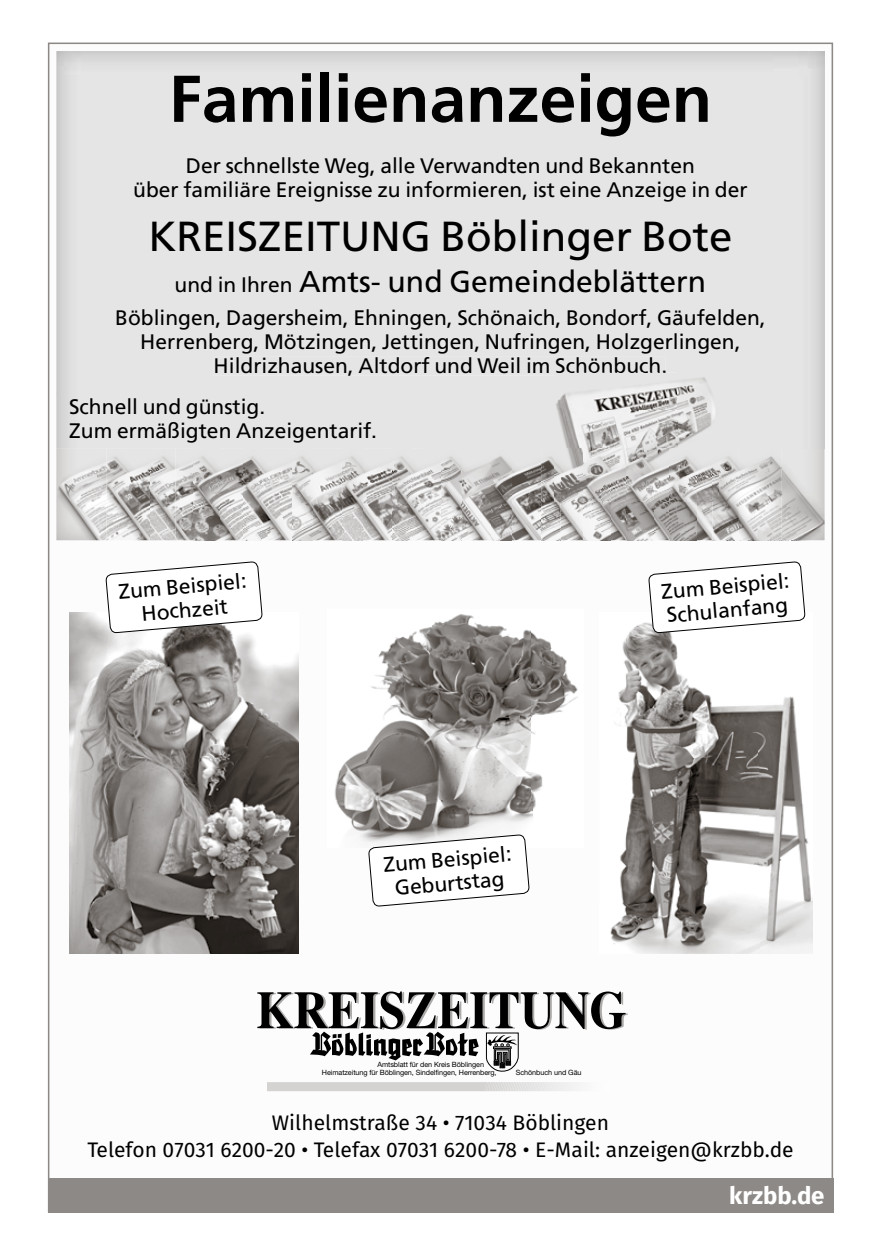
<style>
.page{position:relative;width:881px;height:1255px;background:#fff}
.page>*{position:absolute;margin:0;border:0;box-sizing:border-box;transform-origin:0 0}
.t1{font:700 66px "Frutiger LT Pro";color:#000}
.t2{font:42px "Frutiger LT Pro";color:#000}
.t3{font:30px "Frutiger LT Pro";color:#000}
.t4{font:700 24px "Fira Sans";color:#fff}
.t5{font:21px/24px "Frutiger LT Pro";color:#000;text-align:center}
.t6{font:21px/27px "Fira Sans";color:#000;text-align:center}
.t7{font:7.2px/8.2px "Helvetica Neue";letter-spacing:-.01em;color:#000}
.s1{font-size:21px}
</style>
<div class="page">
<div style="left:213px;top:357px;width:452px;height:18px;background:#e5e5e5"></div>
<div style="left:48px;top:1178px;width:784px;height:34px;background:#8d8987"></div>
<img style="left:610px;top:612px;width:201px;height:341px">
<img style="left:69px;top:612px;width:230px;height:341px">
<img style="left:554px;top:372px;width:163px;height:77px">
<img style="left:554px;top:372px;width:111px;height:3px">
<img style="left:56px;top:449px;width:50px;height:91px">
<img style="left:106px;top:449px;width:718px;height:91px">
<img style="left:150px;top:449px;width:25px;height:91px">
<img style="left:263px;top:540px;width:49px;height:1px">
<img style="left:312px;top:540px;width:50px;height:1px">
<svg style="left:293px;top:540px;width:19px;height:1px"></svg>
<img style="left:362px;top:540px;width:49px;height:1px">
<svg style="left:342px;top:540px;width:20px;height:1px"></svg>
<img style="left:411px;top:540px;width:50px;height:1px">
<svg style="left:392px;top:540px;width:19px;height:1px"></svg>
<img style="left:461px;top:540px;width:50px;height:1px">
<svg style="left:441px;top:540px;width:20px;height:1px"></svg>
<img style="left:511px;top:540px;width:49px;height:1px">
<svg style="left:491px;top:540px;width:20px;height:1px"></svg>
<img style="left:560px;top:540px;width:50px;height:1px">
<svg style="left:541px;top:540px;width:19px;height:1px"></svg>
<img style="left:554px;top:449px;width:6px;height:52px">
<img style="left:610px;top:540px;width:43px;height:1px">
<svg style="left:583px;top:540px;width:27px;height:1px"></svg>
<img style="left:334px;top:614px;width:244px;height:229px">
<svg style="left:267px;top:1082px;width:314px;height:9px;background:#dad9d8"></svg>
<svg style="left:257px;top:991px;width:370px;height:81px"></svg>
<svg style="left:106px;top:540px;width:157px;height:109px"></svg>
<svg style="left:368px;top:817px;width:161px;height:90px"></svg>
<img style="left:781px;top:540px;width:43px;height:1px">
<svg style="left:626px;top:540px;width:178px;height:109px"></svg>
<img style="left:712px;top:449px;width:5px;height:52px">
<h1 class="t1" style="left:169px;top:60px;width:544px">Familienanzeigen</h1>
<p class="t5" style="left:133px;top:155px;width:615px">Der schnellste Weg, alle Verwandten und Bekannten<br>über familiäre Ereignisse zu informieren, ist eine Anzeige in der</p>
<h2 class="t2" style="left:148px;top:219px;width:585px">KREISZEITUNG Böblinger Bote</h2>
<h3 class="t3" style="left:174px;top:269px;width:533px"><span class="s1">und in Ihren</span> Amts- und Gemeindeblättern</h3>
<p class="t5" style="left:115px;top:307px;width:651px">Böblingen, Dagersheim, Ehningen, Schönaich, Bondorf, Gäufelden,<br>Herrenberg, Mötzingen, Jettingen, Nufringen, Holzgerlingen,<br>Hildrizhausen, Altdorf und Weil im Schönbuch.</p>
<p class="t5" style="left:69px;top:396px;width:309px;text-align:left">Schnell und günstig.<br>Zum ermäßigten Anzeigentarif.</p>
<p class="t5" style="left:118px;top:581px;width:130px;rotate:-5deg">Zum Beispiel:<br>Hochzeit</p>
<p class="t5" style="left:382px;top:854px;width:130px;rotate:-5deg">Zum Beispiel:<br>Geburtstag</p>
<p class="t5" style="left:660px;top:581px;width:130px;text-align:left;rotate:-5deg">Zum Beispiel:<br>Schulanfang</p>
<p class="t7" style="left:322px;top:1060px;width:176px;text-indent:55px">Amtsblatt für den Kreis Böblingen<br>Heimatzeitung für Böblingen, Sindelfingen, Herrenberg,</p>
<p class="t7" style="left:515px;top:1069px;width:67px">Schönbuch und Gäu</p>
<p class="t6" style="left:87px;top:1110px;width:707px">Wilhelmstraße 34 • 71034 Böblingen<br>Telefon 07031 6200-20 • Telefax 07031 6200-78 • E-Mail: anzeigen@krzbb.de</p>
<p class="t4" style="left:729px;top:1181px;width:97px">krzbb.de</p>
</div>
